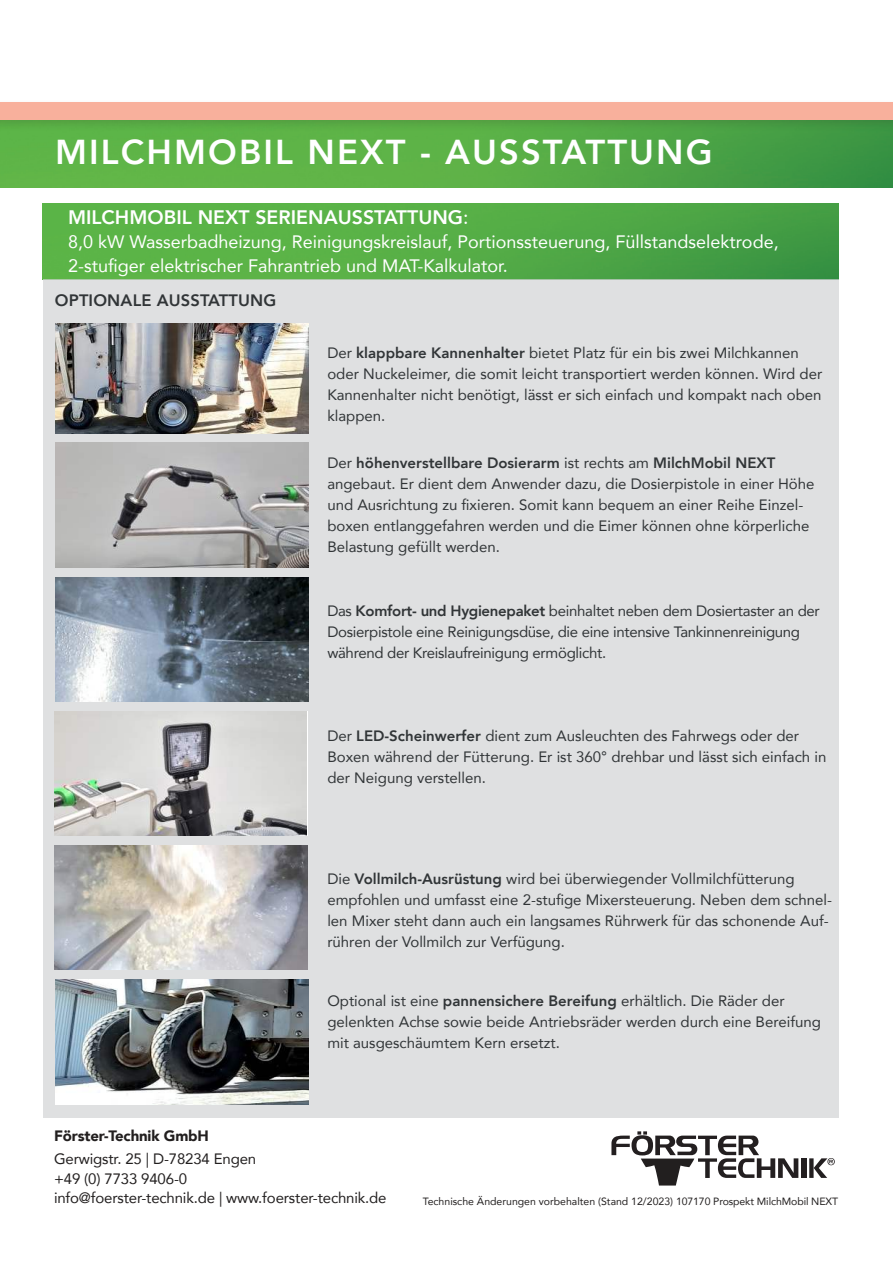
<style>
.page{position:relative;width:893px;height:1263px;background:#fff}
.page>*{position:absolute;margin:0;border:0;box-sizing:border-box;transform-origin:0 0}
.t1{font:800 34.5px "Avenir LT Com";letter-spacing:.06em;color:#fff}
.t2{font:800 19.5px "Avenir LT Com";color:#fff}
.t3{font:18px/24px "Avenir LT Com";color:#fff}
.t4{font:800 16.5px "Avenir LT Com";letter-spacing:.01em;color:#313537}
.t5{font:15px/21px "Avenir LT Com";color:#313537}
.t6{font:15px/21px "Avenir LT Com";letter-spacing:-.02em;color:#313537}
.t7{font:15px/19.5px "Avenir LT Com";letter-spacing:-.01em;color:#221f1f}
.t8{font:900 15px "Avenir LT Com";letter-spacing:-.01em;color:#221f1f}
.t9{font:10.5px "Avenir LT Com";color:#221f1f}
.s1{font-weight:400}
.s2{font-weight:800}
</style>
<div class="page">
<div style="left:801px;top:1158px;width:5px;height:20px;background:#231f20"></div>
<svg style="left:611px;top:1131px;width:187px;height:54px"></svg>
<svg style="left:809px;top:1158px;width:26px;height:20px"></svg>
<img style="left:0;top:132px;width:893px;height:56px">
<div style="left:0;top:99px;width:893px;height:33px;background:#221f1f;opacity:.15"></div>
<div style="left:0;top:102px;width:893px;height:17px;background:#f8b09c"></div>
<img style="left:43px;top:203px;width:796px;height:77px">
<div style="left:43px;top:280px;width:795px;height:838px;background:#dfe0e1"></div>
<img style="left:56px;top:323px;width:252px;height:111px">
<img style="left:56px;top:443px;width:252px;height:125px">
<img style="left:56px;top:577px;width:252px;height:125px">
<img style="left:55px;top:711px;width:252px;height:125px">
<img style="left:55px;top:845px;width:252px;height:125px">
<img style="left:56px;top:979px;width:252px;height:125px">
<h1 class="t1" style="left:55px;top:133px;width:659px">MILCHMOBIL NEXT - AUSSTATTUNG</h1>
<h2 class="t2" style="left:68px;top:207px;width:402px">MILCHMOBIL NEXT SERIENAUSSTATTUNG<span class="s1">:</span></h2>
<p class="t3" style="left:68px;top:230px;width:712px">8,0 kW Wasserbadheizung, Reinigungskreislauf, Portionssteuerung, Füllstandselektrode,<br>2-stu昀椀ger elektrischer Fahrantrieb und MAT-Kalkulator.</p>
<p class="t4" style="left:55px;top:291px;width:223px">OPTIONALE AUSSTATTUNG</p>
<p class="t5" style="left:327px;top:343px;width:496px">Der <span class="s2">klappbare Kannenhalter</span> bietet Platz für ein bis zwei Milchkannen oder Nuckeleimer, die somit leicht transportiert werden können. Wird der Kannenhalter nicht benötigt, lässt er sich einfach und kompakt nach oben klappen.</p>
<p class="t5" style="left:327px;top:453px;width:489px">Der <span class="s2">höhenverstellbare Dosierarm</span> ist rechts am <span class="s2">MilchMobil NEXT </span>angebaut. Er dient dem Anwender dazu, die Dosierpistole in einer Höhe und Ausrichtung zu 昀椀xieren. Somit kann bequem an einer Reihe Einzel&shy;boxen entlanggefahren werden und die Eimer können ohne körperliche Belastung gefüllt werden.</p>
<p class="t6" style="left:327px;top:601px;width:494px">Das <span class="s2">Komfort- und Hygienepaket</span> beinhaltet neben dem Dosiertaster an der<br>Dosierpistole eine Reinigungsdüse, die eine intensive Tankinnenreinigung während der Kreislaufreinigung ermöglicht.</p>
<p class="t5" style="left:327px;top:726px;width:501px">Der <span class="s2">LED-Scheinwerfer</span> dient zum Ausleuchten des Fahrwegs oder der<br>Boxen während der Fütterung. Er ist 360° drehbar und lässt sich einfach in der Neigung verstellen.</p>
<p class="t5" style="left:327px;top:869px;width:506px">Die <span class="s2">Vollmilch-Ausrüstung</span> wird bei überwiegender Vollmilchfütterung empfohlen und umfasst eine 2-stu昀椀ge Mixersteuerung. Neben dem schnel&shy;len Mixer steht dann auch ein langsames Rührwerk für das schonende Auf&shy;rühren der Vollmilch zur Verfügung.</p>
<p class="t5" style="left:327px;top:991px;width:495px">Optional ist eine <span class="s2">pannensichere Bereifung</span> erhältlich. Die Räder der gelenkten Achse sowie beide Antriebsräder werden durch eine Bereifung mit ausgeschäumtem Kern ersetzt.</p>
<p class="t8" style="left:54px;top:1127px;width:156px">Förster-Technik GmbH</p>
<p class="t7" style="left:54px;top:1150px;width:334px">Gerwigstr. 25 | D-78234 Engen<br>+49 (0) 7733 9406-0<br>info@foerster-technik.de | www.foerster-technik.de</p>
<p class="t9" style="left:423px;top:1196px;width:417px">Technische Änderungen vorbehalten (Stand 12/2023) 107170 Prospekt MilchMobil NEXT</p>
</div>
